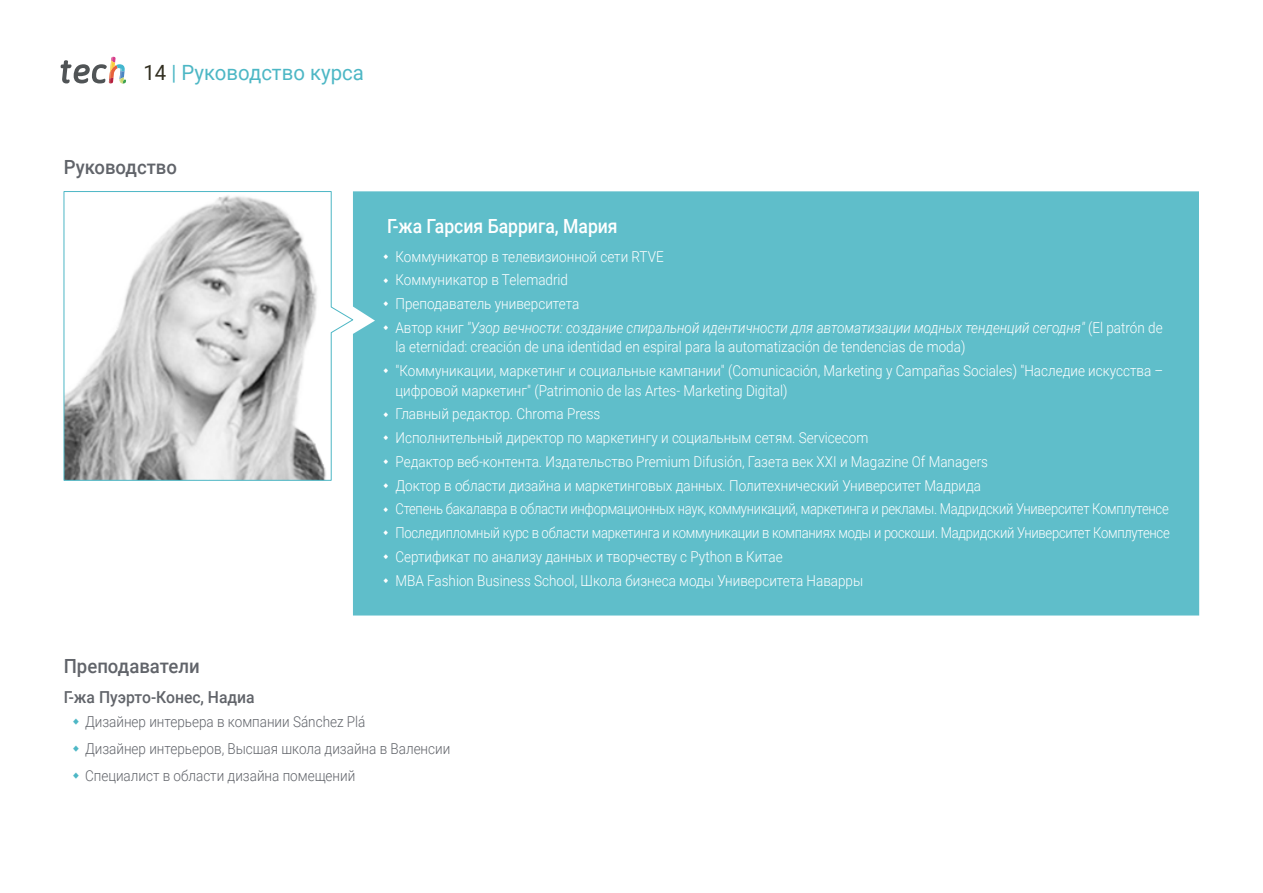
<style>
.page{position:relative;width:1263px;height:893px;background:#fff}
.page>*{position:absolute;margin:0;border:0;box-sizing:border-box;transform-origin:0 0}
.t1{font:21px "Roboto";color:#4db7c5}
.t2{font:500 19.5px "Roboto";color:#61646a;scale:.95 1}
.t3{font:500 19.5px "Roboto";color:#fff;scale:.9 1}
.t4{font:500 16.5px "Roboto";color:#61646a;scale:.95 1}
.t5{font:300 15px/23.7px "Roboto";color:#fff;scale:.9 1}
.t6{font:300 15px/26.7px "Roboto";color:#61646a;scale:.9 1}
.s1{color:#312e20}
.s2{font-style:italic}
</style>
<div class="page">
<svg style="left:61px;top:57px;width:65px;height:27px"></svg>
<div style="left:353px;top:191px;width:846px;height:424px;background:#5fbeca"></div>
<svg style="left:64px;top:191px;width:289px;height:290px"></svg>
<svg style="left:384px;top:254px;width:4px;height:5px"></svg>
<svg style="left:384px;top:278px;width:4px;height:5px"></svg>
<svg style="left:384px;top:301px;width:4px;height:5px"></svg>
<svg style="left:384px;top:325px;width:4px;height:5px"></svg>
<svg style="left:384px;top:368px;width:4px;height:5px"></svg>
<svg style="left:384px;top:412px;width:4px;height:5px"></svg>
<svg style="left:384px;top:435px;width:4px;height:5px"></svg>
<svg style="left:384px;top:459px;width:4px;height:5px"></svg>
<svg style="left:384px;top:483px;width:4px;height:5px"></svg>
<svg style="left:384px;top:507px;width:4px;height:5px"></svg>
<svg style="left:384px;top:530px;width:4px;height:5px"></svg>
<svg style="left:384px;top:554px;width:4px;height:5px"></svg>
<svg style="left:384px;top:578px;width:4px;height:5px"></svg>
<h1 class="t1" style="left:144px;top:57px;width:222px"><span class="s1">14</span> | Руководство курса</h1>
<h2 class="t2" style="left:64px;top:153px;width:121px">Руководство</h2>
<h2 class="t3" style="left:387px;top:212px;width:258px">Г-жа Гарсия Баррига, Мария</h2>
<p class="t5" style="left:395px;top:244px;width:854px">Коммуникатор в телевизионной сети RTVE<br>Коммуникатор в Telemadrid<br>Преподаватель университета<br>Автор книг <span class="s2">"Узор вечности: создание спиральной идентичности для автоматизации модных тенденций сегодня"</span> (El patrón de</p>
<p class="t5" style="left:395px;top:335px;width:855px">la eternidad: creación de una identidad en espiral para la automatización de tendencias de moda)<br>"Коммуникации, маркетинг и социальные кампании" (Comunicación, Marketing y Campañas Sociales) "Наследие искусства –</p>
<p class="t5" style="left:395px;top:378px;width:862px">цифровой маркетинг" (Patrimonio de las Artes- Marketing Digital)<br>Главный редактор. Chroma Press<br>Исполнительный директор по маркетингу и социальным сетям. Servicecom<br>Редактор веб-контента. Издательство Premium Difusión, Газета век XXI и Magazine Of Managers<br>Доктор в области дизайна и маркетинговых данных. Политехнический Университет Мадрида<br>Степень бакалавра в области информационных наук, коммуникаций, маркетинга и рекламы. Мадридский Университет Комплутенсе Последипломный курс в области маркетинга и коммуникации в компаниях моды и роскоши. Мадридский Университет Комплутенсе Сертификат по анализу данных и творчеству с Python в Китае<br>MBA Fashion Business School, Школа бизнеса моды Университета Наварры</p>
<h2 class="t2" style="left:64px;top:652px;width:144px">Преподаватели</h2>
<p class="t4" style="left:64px;top:685px;width:202px">Г-жа Пуэрто-Конес, Надиа</p>
<p class="t6" style="left:85px;top:708px;width:407px">Дизайнер интерьера в компании Sánchez Plá<br>Дизайнер интерьеров, Высшая школа дизайна в Валенсии<br>Специалист в области дизайна помещений</p>
</div>
